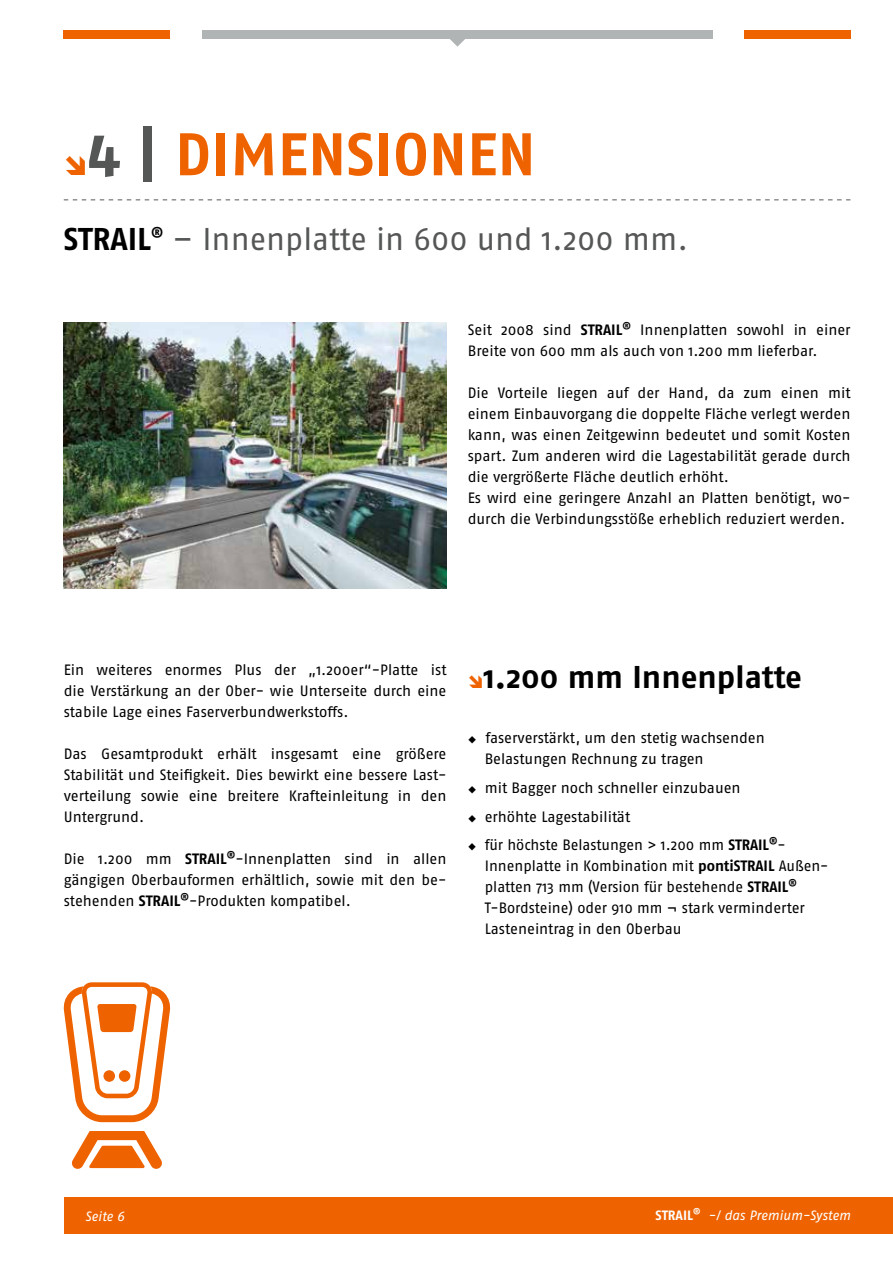
<style>
.page{position:relative;width:893px;height:1263px;background:#fff}
.page>*{position:absolute;margin:0;border:0;box-sizing:border-box;transform-origin:0 0}
.t1{font:700 60px "Fago Pro";letter-spacing:.01em;color:#ee6300}
.t2{font:31.5px "Fago Pro";color:#555756}
.t3{font:700 31.5px "Fago Pro";color:#000}
.t4{font:15px/21px "Fago Pro";letter-spacing:-.005em;color:#000}
.t5{font:italic 13.5px "Fago Pro";letter-spacing:-.005em;color:#fff}
.t6{font:700 13.5px "Fago Pro";color:#fff}
.s1{color:#555756}
.s2{font-weight:700;color:#000}
.s3{font-weight:700}
</style>
<div class="page">
<div style="left:64px;top:1197px;width:829px;height:36px;background:#ee6300"></div>
<svg style="left:449px;top:38px;width:17px;height:9px"></svg>
<div style="left:64px;top:30px;width:106px;height:8px;background:#ee6300"></div>
<div style="left:202px;top:30px;width:511px;height:8px;background:#b1b4b4"></div>
<div style="left:744px;top:30px;width:106px;height:8px;background:#ee6300"></div>
<img style="left:64px;top:322px;width:382px;height:266px">
<svg style="left:71px;top:1131px;width:91px;height:38px"></svg>
<svg style="left:63px;top:982px;width:108px;height:140px"></svg>
<svg style="left:64px;top:199px;width:786px;height:1px"></svg>
<h1 class="t1" style="left:87px;top:118px;width:450px"><span class="s1">4 |</span> DIMENSIONEN</h1>
<h2 class="t2" style="left:64px;top:220px;width:626px"><span class="s2">STRAIL</span><sup>®</sup> – Innenplatte in 600 und 1.200 mm.</h2>
<p class="t4" style="left:468px;top:320px;width:384px">Seit 2008 sind <span class="s3">STRAIL</span><sup>®</sup> Innenplatten sowohl in einer<br>Breite von 600 mm als auch von 1.200 mm lieferbar.</p>
<p class="t4" style="left:468px;top:383px;width:384px">Die Vorteile liegen auf der Hand, da zum einen mit einem Einbauvorgang die doppelte Fläche verlegt werden kann, was einen Zeitgewinn bedeutet und somit Kosten spart. Zum anderen wird die Lagestabilität gerade durch die vergrößerte Fläche deutlich erhöht.<br>Es wird eine geringere Anzahl an Platten benötigt, wo&shy;durch die Verbindungsstöße erheblich reduziert werden.</p>
<p class="t4" style="left:64px;top:659px;width:384px;text-align:justify">Ein weiteres enormes Plus der „1.200er“-Platte ist die Verstärkung an der Ober- wie Unterseite durch eine stabile Lage eines Faserverbundwerkstoffs.</p>
<p class="t4" style="left:64px;top:743px;width:384px;text-align:justify">Das Gesamtprodukt erhält insgesamt eine größere Stabilität und Steifigkeit. Dies bewirkt eine bessere Last&shy;verteilung sowie eine breitere Krafteinleitung in den Untergrund.</p>
<p class="t4" style="left:64px;top:848px;width:384px;text-align:justify">Die 1.200 mm <span class="s3">STRAIL</span><sup>®</sup>-Innenplatten sind in allen gängigen Oberbauformen erhältlich, sowie mit den be&shy;stehenden <span class="s3">STRAIL</span><sup>®</sup>-Produkten kompatibel.</p>
<h2 class="t3" style="left:483px;top:658px;width:320px">1.200 mm Innenplatte</h2>
<p class="t4" style="left:485px;top:728px;width:282px;text-indent:-17px">◆ faserverstärkt, um den stetig wachsenden<br>Belastungen Rechnung zu tragen</p>
<p class="t4" style="left:468px;top:777px;width:274px">◆ mit Bagger noch schneller einzubauen</p>
<p class="t4" style="left:468px;top:806px;width:164px">◆ erhöhte Lagestabilität</p>
<p class="t4" style="left:485px;top:835px;width:345px;text-indent:-17px">◆ für höchste Belastungen &gt; 1.200 mm <span class="s3">STRAIL</span><sup>®</sup>- Innenplatte in Kombination mit <span class="s3">pontiSTRAIL</span> Außen&shy;platten 713 mm (Version für bestehende <span class="s3">STRAIL</span><sup>® </sup>T-Bordsteine) oder 910 mm ¬ stark verminderter Lasteneintrag in den Oberbau</p>
<p class="t6" style="left:656px;top:1207px;width:46px">STRAIL<sup>®</sup></p>
<p class="t5" style="left:85px;top:1208px;width:41px">Seite 6</p>
<p class="t5" style="left:708px;top:1207px;width:144px">-/ das Premium-System</p>
</div>
